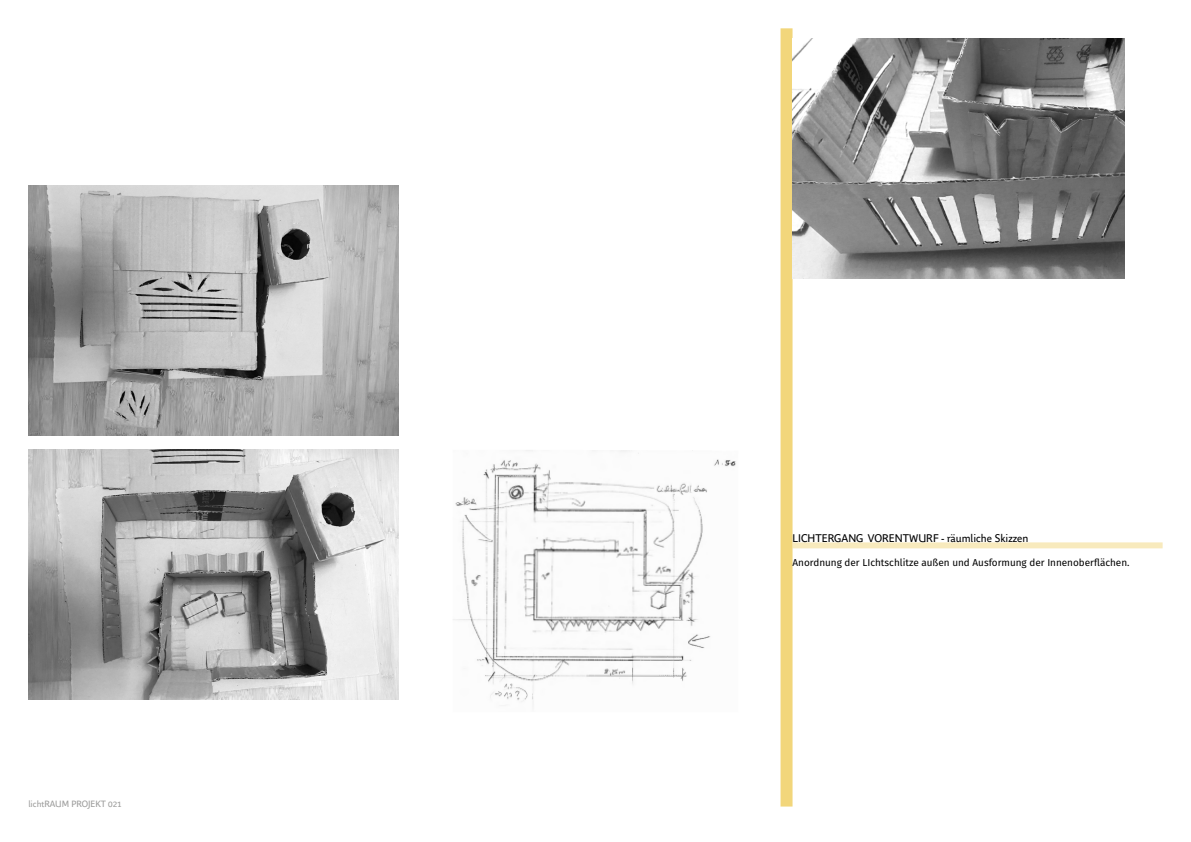
<style>
.page{position:relative;width:1191px;height:842px;background:#fff}
.page>*{position:absolute;margin:0;border:0;box-sizing:border-box;transform-origin:0 0}
.t1{font:11px "Parisine Office Std";color:#000}
.t2{font:10px "Fira Sans";color:#000}
.t3{font:9px "Parisine Office Std";color:#9d9d9c}
</style>
<div class="page">
<div style="left:780px;top:28px;width:12px;height:778px;background:#f2d67b"></div>
<div style="left:792px;top:542px;width:370px;height:6px;background:#f8eabd"></div>
<img style="left:28px;top:186px;width:370px;height:250px">
<img style="left:792px;top:38px;width:332px;height:240px">
<img style="left:28px;top:450px;width:370px;height:250px">
<img style="left:453px;top:450px;width:283px;height:255px">
<p class="t3" style="left:28px;top:798px;width:95px">lichtRAUM PROJEKT 021</p>
<p class="t1" style="left:792px;top:532px;width:237px">LICHTERGANG VORENTWURF - räumliche Skizzen</p>
<p class="t2" style="left:792px;top:555px;width:338px">Anordnung der LIchtschlitze außen und Ausformung der Innenoberflächen.</p>
</div>
